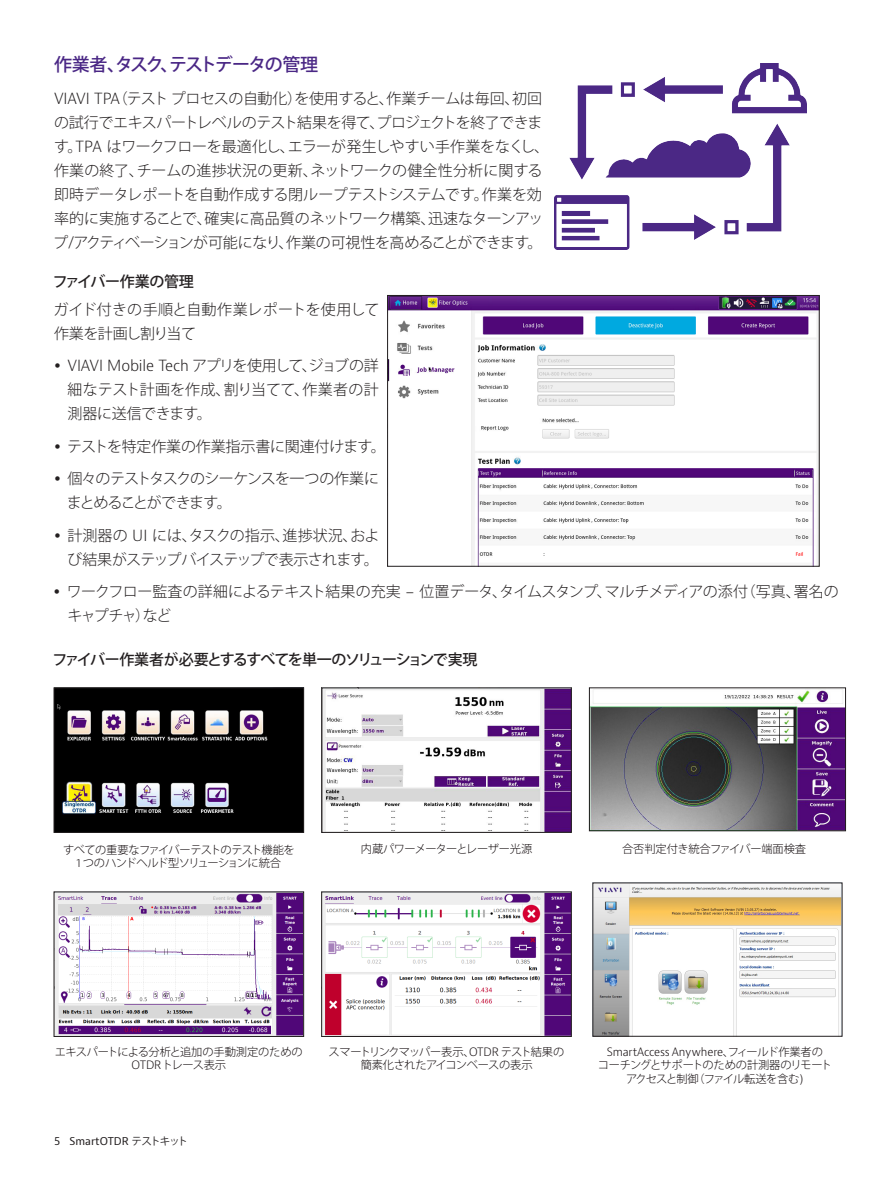
<style>
.page{position:relative;width:893px;height:1191px;background:#fff}
.page>*{position:absolute;margin:0;border:0;box-sizing:border-box;transform-origin:0 0}
.H2_Heading_Purple_12_16{font:500 18px "Koz Go Pro";letter-spacing:-.09em;color:#4a2785}
.P_10_16{font:300 15px/24px "Koz Go Pro";letter-spacing:-.025em;color:#231f20}
.P_10_16-2{font:300 15px/24px "Koz Go Pro";letter-spacing:-.07em;color:#231f20}
.H3_Heading_Level_3{font:500 15px "Koz Go Pro";letter-spacing:-.07em;color:#231f20}
.H3_Heading_Level_3-2{font:500 15px "Koz Go Pro";letter-spacing:-.02em;color:#231f20}
.t1{font:300 11.25px/13.5px "Koz Go Pro";letter-spacing:-.035em;color:#110a0c;text-align:center}
.t2{font:300 11.25px/13.5px "Koz Go Pro";letter-spacing:-.06em;color:#110a0c;text-align:center}
.t3{font:300 11.25px "Koz Go Pro";letter-spacing:-.015em;color:#110a0c}
.t4{font:10.5px "Bernino Sans";color:#231f20}
.s1{font-family:"Bernino Sans"}
.s2{font-family:"Koz Go Pro"}
</style>
<div class="page">
<img style="left:555px;top:63px;width:251px;height:186px">
<img style="left:389px;top:297px;width:428px;height:267px">
<div style="left:387px;top:295px;width:432px;height:271px;border:1px solid #231f20"></div>
<img style="left:595px;top:884px;width:245px;height:150px">
<img style="left:323px;top:893px;width:246px;height:141px">
<img style="left:56px;top:893px;width:246px;height:141px">
<img style="left:591px;top:689px;width:253px;height:140px">
<div style="left:589px;top:687px;width:257px;height:144px;border:1px solid #231f20"></div>
<img style="left:56px;top:689px;width:246px;height:141px">
<div style="left:54px;top:687px;width:250px;height:145px;border:1px solid #231f20"></div>
<img style="left:324px;top:689px;width:245px;height:141px">
<p class="H2_Heading_Purple_12_16" style="left:54px;top:53px;width:266px">作業者、タスク、テストデータの管理</p>
<p class="P_10_16" style="left:53px;top:86px;width:497px"><span class="s1">VIAVI TPA</span>（テストプロセスの自動化）を使用すると、作業チームは毎回、初回の試行でエキスパートレベルのテスト結果を得て、プロジェクトを終了できます。<span class="s1">TPA</span> はワークフローを最適化し、エラーが発生しやすい手作業をなくし、作業の終了、チームの進捗状況の更新、ネットワークの健全性分析に関する即時データレポートを自動作成する閉ループテストシステムです。作業を効率的に実施することで、確実に高品質のネットワーク構築、迅速なターンアップ<span class="s1">/</span>アクティベーションが可能になり、作業の可視性を高めることができます。</p>
<p class="H3_Heading_Level_3-2" style="left:53px;top:271px;width:143px">ファイバー作業の管理</p>
<p class="P_10_16" style="left:54px;top:297px;width:327px">ガイド付きの手順と自動作業レポートを使用して作業を計画し割り当て</p>
<p class="P_10_16" style="left:68px;top:354px;width:313px;text-align:justify"><span class="s1">VIAVI Mobile Tech</span> アプリを使用して、ジョブの詳細なテスト計画を作成、割り当てて、作業者の計測器に送信できます。</p>
<p class="P_10_16" style="left:67px;top:434px;width:320px">テストを特定作業の作業指示書に関連付けます。</p>
<p class="P_10_16-2" style="left:67px;top:467px;width:314px">個々のテストタスクのシーケンスを一つの作業にまとめることができます。</p>
<p class="P_10_16" style="left:68px;top:523px;width:314px">計測器の <span class="s1">UI</span> には、タスクの指示、進捗状況、および結果がステップバイステップで表示されます。</p>
<p class="P_10_16" style="left:67px;top:580px;width:774px">ワークフロー監査の詳細によるテキスト結果の充実 <span class="s1">-</span> 位置データ、タイムスタンプ、マルチメディアの添付（写真、署名のキャプチャ）など</p>
<p class="H3_Heading_Level_3" style="left:53px;top:650px;width:426px">ファイバー作業者が必要とするすべてを単一のソリューションで実現</p>
<p class="t2" style="left:63px;top:842px;width:233px">すべての重要なファイバーテストのテスト機能を<br><span class="s1">1</span> つのハンドヘルド型ソリューションに統合</p>
<p class="t3" style="left:622px;top:842px;width:185px">合否判定付き統合ファイバー端面検査</p>
<p class="t1" style="left:361px;top:842px;width:173px">内蔵パワーメーターとレーザー光源</p>
<p class="t1" style="left:55px;top:1044px;width:250px">エキスパートによる分析と追加の手動測定のための<br><span class="s1">OTDR</span> トレース表示</p>
<p class="t4" style="left:54px;top:1134px;width:135px">5 SmartOTDR <span class="s2">テストキット</span></p>
<p class="t1" style="left:328px;top:1044px;width:237px">スマートリンクマッパー表示、<span class="s1">OTDR</span> テスト結果の簡素化されたアイコンベースの表示</p>
<p class="t1" style="left:598px;top:1044px;width:236px"><span class="s1">SmartAccess Anywhere</span>、フィールド作業者の<br>コーチングとサポートのための計測器のリモートアクセスと制御（ファイル転送を含む<span class="s1">)</span></p>
</div>
